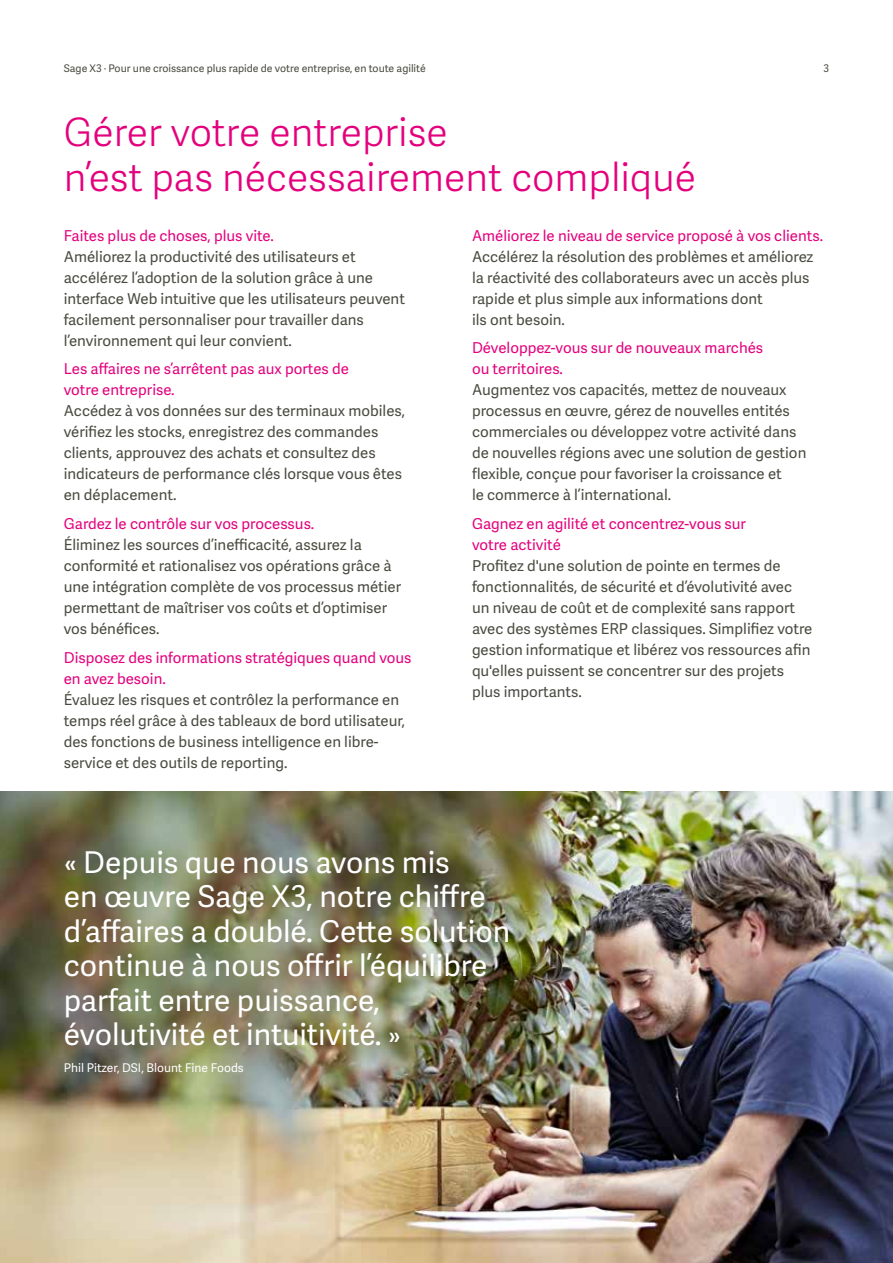
<style>
.page{position:relative;width:893px;height:1263px;background:#fff}
.page>*{position:absolute;margin:0;border:0;box-sizing:border-box;transform-origin:0 0}
.t1{font:39px/45px "Adelle Sans SAGE Lt";color:#e4007d}
.t2{font:30px/34.5px "Adelle Sans SAGE";color:#fff}
.t3{font:15px/21px "Adelle Sans SAGE";color:#494a3f}
.t4{font:15px/21px "Adelle Sans SAGE";color:#e4007d}
.t5{font:12px "Adelle Sans SAGE";color:#fff}
.t6{font:10.5px "Adelle Sans SAGE";color:#494a3f}
</style>
<div class="page">
<img style="left:0;top:792px;width:893px;height:471px">
<p class="t6" style="left:64px;top:61px;width:364px">Sage X3 · Pour une croissance plus rapide de votre entreprise, en toute agilité</p>
<p class="t6" style="left:823px;top:61px;width:7px">3</p>
<h1 class="t1" style="left:64px;top:109px;width:634px">Gérer votre entreprise<br>n’est pas nécessairement compliqué</h1>
<p class="t4" style="left:64px;top:225px;width:211px">Faites plus de choses, plus vite.</p>
<p class="t3" style="left:64px;top:246px;width:343px">Améliorez la productivité des utilisateurs et accélérez l’adoption de la solution grâce à une interface Web intuitive que les utilisateurs peuvent facilement personnaliser pour travailler dans l’environnement qui leur convient.</p>
<p class="t4" style="left:64px;top:358px;width:287px">Les affaires ne s’arrêtent pas aux portes de votre entreprise.</p>
<p class="t3" style="left:64px;top:400px;width:343px">Accédez à vos données sur des terminaux mobiles, vérifiez les stocks, enregistrez des commandes clients, approuvez des achats et consultez des indicateurs de performance clés lorsque vous êtes en déplacement.</p>
<p class="t4" style="left:64px;top:513px;width:252px">Gardez le contrôle sur vos processus.</p>
<p class="t3" style="left:64px;top:534px;width:339px">Éliminez les sources d’inefficacité, assurez la conformité et rationalisez vos opérations grâce à une intégration complète de vos processus métier permettant de maîtriser vos coûts et d’optimiser vos bénéfices.</p>
<p class="t4" style="left:64px;top:646px;width:349px">Disposez des informations stratégiques quand vous en avez besoin.</p>
<p class="t3" style="left:64px;top:688px;width:343px">Évaluez les risques et contrôlez la performance en temps réel grâce à des tableaux de bord utilisateur, des fonctions de business intelligence en libre&shy;service et des outils de reporting.</p>
<p class="t4" style="left:472px;top:225px;width:353px">Améliorez le niveau de service proposé à vos clients.</p>
<p class="t3" style="left:472px;top:246px;width:343px">Accélérez la résolution des problèmes et améliorez la réactivité des collaborateurs avec un accès plus rapide et plus simple aux informations dont<br>ils ont besoin.</p>
<p class="t4" style="left:472px;top:337px;width:293px">Développez-vous sur de nouveaux marchés ou territoires.</p>
<p class="t3" style="left:472px;top:379px;width:336px">Augmentez vos capacités, mettez de nouveaux processus en œuvre, gérez de nouvelles entités commerciales ou développez votre activité dans de nouvelles régions avec une solution de gestion flexible, conçue pour favoriser la croissance et<br>le commerce à l’international.</p>
<p class="t4" style="left:472px;top:513px;width:276px">Gagnez en agilité et concentrez-vous sur votre activité</p>
<p class="t3" style="left:472px;top:555px;width:342px">Profitez d'une solution de pointe en termes de fonctionnalités, de sécurité et d’évolutivité avec un niveau de coût et de complexité sans rapport avec des systèmes ERP classiques. Simplifiez votre gestion informatique et libérez vos ressources afin qu'elles puissent se concentrer sur des projets plus importants.</p>
<h2 class="t2" style="left:64px;top:844px;width:448px">« Depuis que nous avons mis<br>en œuvre Sage X3, notre chiffre d’affaires a doublé. Cette solution continue à nous offrir l’équilibre parfait entre puissance, évolutivité et intuitivité. »</h2>
<p class="t5" style="left:64px;top:1059px;width:182px">Phil Pitzer, DSI, Blount Fine Foods</p>
</div>
